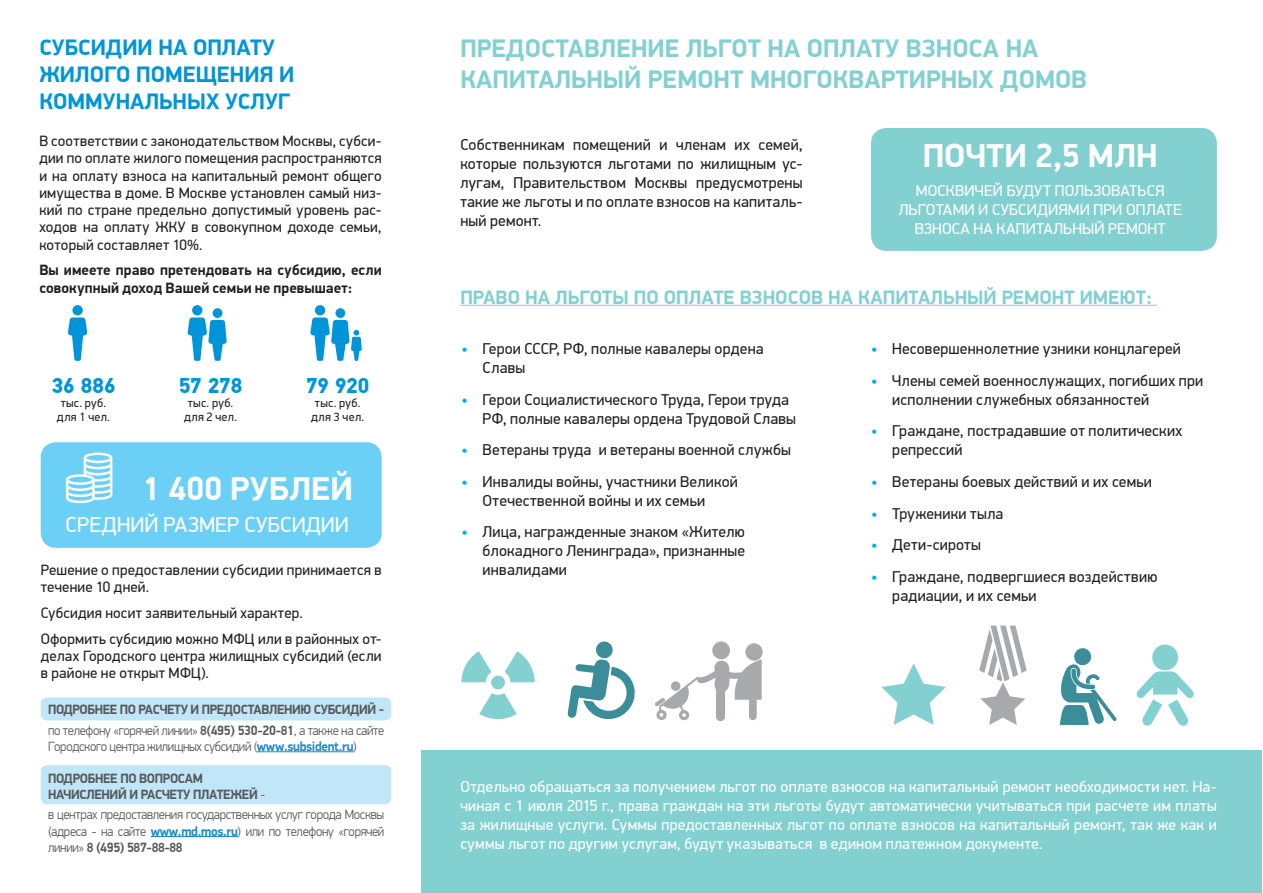
<style>
.page{position:relative;width:1263px;height:893px;background:#fff}
.page>*{position:absolute;margin:0;border:0;box-sizing:border-box;transform-origin:0 0}
.t1{font:700 33.3px "PF Din Display Pro";letter-spacing:.005em;color:#fff}
.t2{font:700 25.5px/30.6px "PF Din Display Pro";color:#83d0d1}
.t3{font:700 22.5px/27px "PF Din Display Pro";color:#0095d9}
.t4{font:21.75px "PF Din Display Pro";color:#fff}
.t5{font:700 21.45px "PF Din Text Pro";letter-spacing:-.015em;color:#0095d9}
.t6{font:700 19.5px "PF Din Display Pro";color:#83d0d1}
.t7{font:15.75px/18.9px "PF Din Display Pro";letter-spacing:.01em;color:#231f20}
.t8{font:15.75px/18.9px "PF Din Display Pro";letter-spacing:.01em;color:#fff;text-align:justify}
.t9{font:15px/17.2px "PF Din Display Pro";letter-spacing:.015em;color:#231f20}
.t10{font:700 15px/17.2px "PF Din Display Pro";letter-spacing:.005em;color:#231f20}
.t11{font:300 13.5px/16.2px "PF Din Display Pro";letter-spacing:-.025em;color:#57585a;text-align:justify;scale:.96 1}
.t12{font:700 13.5px/16.2px "PF Din Display Pro";letter-spacing:-.03em;color:#57585a;scale:.96 1}
.t13{font:12.15px/14.2px "PF Din Display Pro";letter-spacing:.025em;color:#231f20;text-align:center}
.s1{font-weight:300}
.s2{font-weight:700;color:#1d8acb}
.s3{font-weight:700}
.s4{color:#00aeef}
</style>
<div class="page">
<div style="left:41px;top:442px;width:341px;height:106px;background:#6bcff6;border-radius:15px"></div>
<div style="left:871px;top:128px;width:346px;height:123px;background:#83d0d1;border-radius:15px"></div>
<div style="left:421px;top:750px;width:841px;height:143px;background:#83d0d1"></div>
<svg style="left:66px;top:452px;width:46px;height:51px"></svg>
<hr style="left:460px;top:305px;width:697px;height:1px;background:#83d0d1">
<svg style="left:461px;top:651px;width:74px;height:68px"></svg>
<svg style="left:567px;top:641px;width:68px;height:79px"></svg>
<svg style="left:655px;top:641px;width:108px;height:80px"></svg>
<svg style="left:979px;top:626px;width:48px;height:99px"></svg>
<svg style="left:881px;top:663px;width:65px;height:62px"></svg>
<svg style="left:1136px;top:644px;width:58px;height:82px"></svg>
<svg style="left:1060px;top:648px;width:57px;height:77px"></svg>
<svg style="left:68px;top:305px;width:19px;height:56px"></svg>
<svg style="left:188px;top:305px;width:39px;height:56px"></svg>
<svg style="left:310px;top:305px;width:52px;height:56px"></svg>
<div style="left:41px;top:765px;width:350px;height:39px;background:#c1e6f8;border-radius:6px"></div>
<div style="left:41px;top:698px;width:350px;height:22px;background:#c1e6f8;border-radius:6px"></div>
<hr style="left:151px;top:836px;width:87px;height:1px;background:#1d8acb">
<hr style="left:257px;top:751px;width:96px;height:1px;background:#1d8acb">
<h3 class="t3" style="left:39px;top:36px;width:257px">СУБСИДИИ НА ОПЛАТУ<br>ЖИЛОГО ПОМЕЩЕНИЯ И<br>КОММУНАЛЬНЫХ УСЛУГ</h3>
<p class="t9" style="left:39px;top:134px;width:344px;text-align:justify">В соответствии с законодательством Москвы, субси&shy;дии по оплате жилого помещения распространяются и на оплату взноса на капитальный ремонт общего имущества в доме. В Москве установлен самый низ&shy;кий по стране предельно допустимый уровень рас&shy;ходов на оплату ЖКУ в совокупном доходе семьи, который составляет 10%.</p>
<p class="t10" style="left:39px;top:263px;width:344px">Вы имеете право претендовать на субсидию, если совокупный доход Вашей семьи не превышает:</p>
<h3 class="t5" style="left:51px;top:377px;width:66px">36 886</h3>
<p class="t13" style="left:57px;top:397px;width:54px">тыс. руб. для 1 чел.</p>
<h3 class="t5" style="left:179px;top:377px;width:65px">57 278</h3>
<p class="t13" style="left:184px;top:397px;width:54px">тыс. руб. для 2 чел.</p>
<h3 class="t5" style="left:306px;top:377px;width:65px">79 920</h3>
<p class="t13" style="left:311px;top:397px;width:54px">тыс. руб. для 3 чел.</p>
<h1 class="t1" style="left:142px;top:475px;width:212px">1 400 РУБЛЕЙ</h1>
<h3 class="t4" style="left:66px;top:516px;width:285px">СРЕДНИЙ РАЗМЕР СУБСИДИИ</h3>
<p class="t9" style="left:41px;top:563px;width:342px">Решение о предоставлении субсидии принимается в течение 10 дней.</p>
<p class="t9" style="left:41px;top:601px;width:342px;line-height:25.8px">Субсидия носит заявительный характер.<br>Оформить субсидию можно МФЦ или в районных от-</p>
<p class="t9" style="left:41px;top:649px;width:342px">делах Городского центра жилищных субсидий (если в районе не открыт МФЦ).</p>
<p class="t12" style="left:48px;top:700px;width:352px;line-height:20.4px">ПОДРОБНЕЕ ПО РАСЧЕТУ И ПРЕДОСТАВЛЕНИЮ СУБСИДИЙ - <span class="s1">по телефону «горячей линии»</span> 8(495) 530-20-81<span class="s1">, а также на сайте</span></p>
<p class="t11" style="left:48px;top:739px;width:323px">Городского центра жилищных субсидий (<span class="s2">www.subsident.ru</span>)</p>
<p class="t12" style="left:48px;top:771px;width:228px">ПОДРОБНЕЕ ПО ВОПРОСАМ<br>НАЧИСЛЕНИЙ И РАСЧЕТУ ПЛАТЕЖЕЙ <span class="s1">-</span></p>
<p class="t11" style="left:48px;top:808px;width:352px">в центрах предоставления государственных услуг города Москвы (адреса - на сайте <span class="s2">www.md.mos.ru</span>) или по телефону «горячей линии» <span class="s3">8 (495) 587-88-88</span></p>
<h2 class="t2" style="left:460px;top:36px;width:628px">ПРЕДОСТАВЛЕНИЕ ЛЬГОТ НА ОПЛАТУ ВЗНОСА НА<br>КАПИТАЛЬНЫЙ РЕМОНТ МНОГОКВАРТИРНЫХ ДОМОВ</h2>
<p class="t7" style="left:460px;top:137px;width:344px;text-align:justify">Собственникам помещений и членам их семей, которые пользуются льготами по жилищным ус&shy;лугам, Правительством Москвы предусмотрены такие же льготы и по оплате взносов на капиталь&shy;ный ремонт.</p>
<h1 class="t1" style="left:923px;top:142px;width:236px">ПОЧТИ 2,5 МЛН</h1>
<p class="t8" style="left:899px;top:182px;width:284px;text-align:center">МОСКВИЧЕЙ БУДУТ ПОЛЬЗОВАТЬСЯ<br>ЛЬГОТАМИ И СУБСИДИЯМИ ПРИ ОПЛАТЕ<br>ВЗНОСА НА КАПИТАЛЬНЫЙ РЕМОНТ</p>
<p class="t6" style="left:460px;top:289px;width:693px">ПРАВО НА ЛЬГОТЫ ПО ОПЛАТЕ ВЗНОСОВ НА КАПИТАЛЬНЫЙ РЕМОНТ ИМЕЮТ:</p>
<p class="t7" style="left:483px;top:341px;width:283px;text-indent:-21px"><span class="s4">•</span> Герои СССР, РФ, полные кавалеры ордена<br>Славы</p>
<p class="t7" style="left:483px;top:391px;width:315px;text-indent:-21px"><span class="s4">•</span> Герои Социалистического Труда, Герои труда<br>РФ, полные кавалеры ордена Трудовой Славы</p>
<p class="t7" style="left:461px;top:442px;width:331px"><span class="s4">•</span> Ветераны труда и ветераны военной службы</p>
<p class="t7" style="left:483px;top:473px;width:257px;text-indent:-21px"><span class="s4">•</span> Инвалиды войны, участники Великой<br>Отечественной войны и их семьи</p>
<p class="t7" style="left:483px;top:524px;width:264px;text-align:justify;text-indent:-21px"><span class="s4">•</span> Лица, награжденные знаком «Жителю блокадного Ленинграда», признанные инвалидами</p>
<p class="t7" style="left:871px;top:341px;width:311px"><span class="s4">•</span> Несовершеннолетние узники концлагерей</p>
<p class="t7" style="left:892px;top:372px;width:312px;text-indent:-21px"><span class="s4">•</span> Члены семей военнослужащих, погибших при исполнении служебных обязанностей</p>
<p class="t7" style="left:892px;top:423px;width:292px;text-indent:-21px"><span class="s4">•</span> Граждане, пострадавшие от политических репрессий</p>
<p class="t7" style="left:871px;top:473px;width:282px"><span class="s4">•</span> Ветераны боевых действий и их семьи</p>
<p class="t7" style="left:871px;top:505px;width:134px"><span class="s4">•</span> Труженики тыла</p>
<p class="t7" style="left:871px;top:537px;width:111px"><span class="s4">•</span> Дети-сироты</p>
<p class="t7" style="left:892px;top:568px;width:267px;text-indent:-21px"><span class="s4">•</span> Граждане, подвергшиеся воздействию радиации, и их семьи</p>
<p class="t8" style="left:460px;top:779px;width:758px">Отдельно обращаться за получением льгот по оплате взносов на капитальный ремонт необходимости нет. На&shy;чиная с 1 июля 2015 г., права граждан на эти льготы будут автоматически учитываться при расчете им платы за жилищные услуги. Суммы предоставленных льгот по оплате взносов на капитальный ремонт, так же как и суммы льгот по другим услугам, будут указываться в едином платежном документе.</p>
</div>
